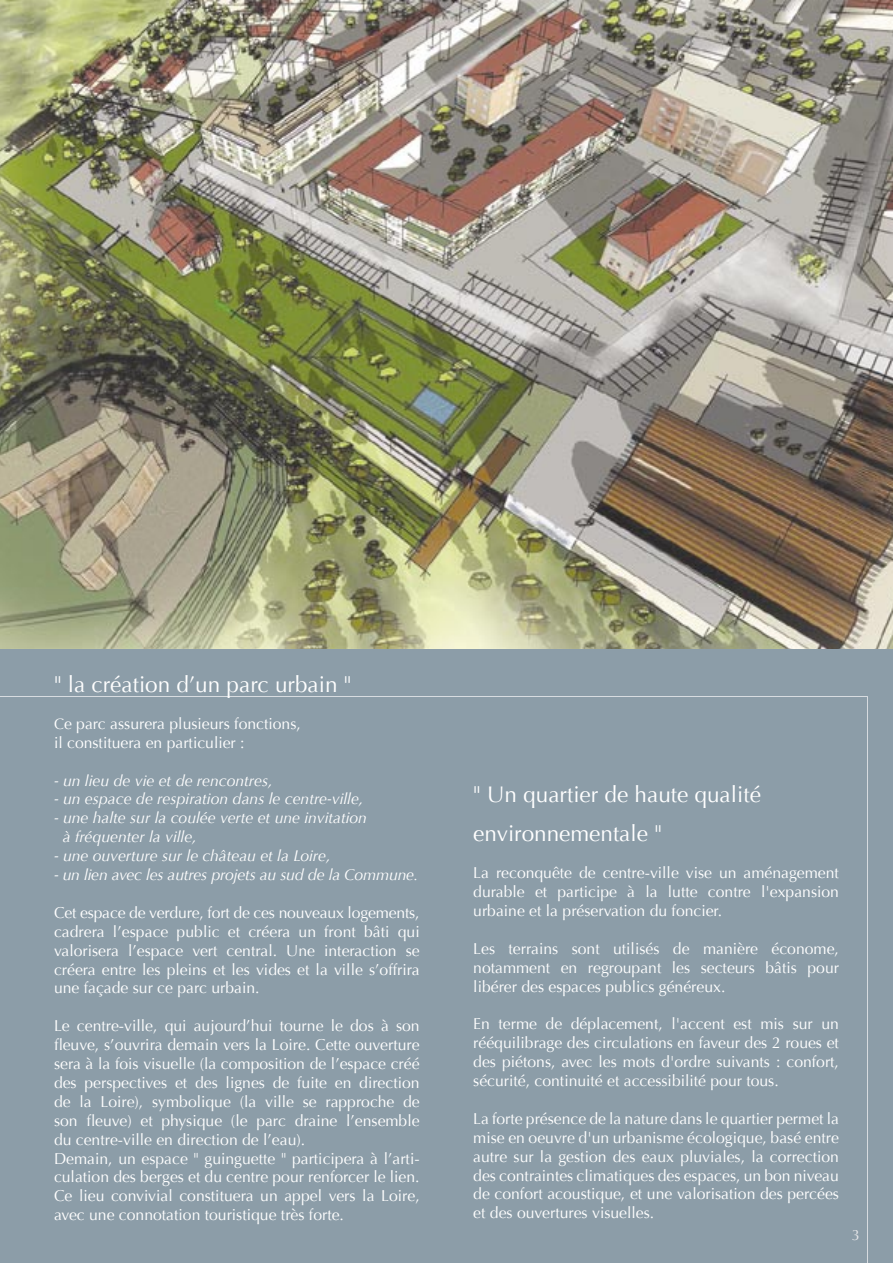
<style>
.page{position:relative;width:893px;height:1263px;background:#fff}
.page>*{position:absolute;margin:0;border:0;box-sizing:border-box;transform-origin:0 0}
.t1{font:22.5px/39px "Optima";color:#fff}
.t2{font:15.75px/18.9px "Optima";color:#fff;text-align:justify}
.t3{font:italic 15.75px/18.9px "Optima";color:#fff}
.t4{font:15px "Optima";color:#e7e8ea}
.s1{font-size:15px}
</style>
<div class="page">
<div style="left:0;top:649px;width:893px;height:614px;background:#8c9da8"></div>
<img style="left:0;top:0;width:893px;height:649px">
<div style="left:0;top:696px;width:868px;height:567px;background:#8c9da8"></div>
<div style="left:852px;top:1230px;width:7px;height:10px;background:#8c9da8"></div>
<h1 class="t1" style="left:54px;top:665px;width:299px">" la création d’un parc urbain "</h1>
<p class="t2" style="left:54px;top:714px;width:248px"><span class="s1">C</span>e parc assurera plusieurs fonctions, il constituera en particulier :</p>
<p class="t3" style="left:54px;top:771px;width:220px">- un lieu de vie et de rencontres,</p>
<p class="t3" style="left:54px;top:790px;width:311px">- un espace de respiration dans le centre-ville,</p>
<p class="t3" style="left:63px;top:809px;width:306px;text-indent:-9px">- une halte sur la coulée verte et une invitation à fréquenter la ville,</p>
<p class="t3" style="left:54px;top:846px;width:278px">- une ouverture sur le château et la Loire,</p>
<p class="t3" style="left:54px;top:865px;width:366px">- un lien avec les autres projets au sud de la Commune.</p>
<p class="t2" style="left:54px;top:903px;width:367px">Cet espace de verdure, fort de ces nouveaux logements, cadrera l’espace public et créera un front bâti qui valorisera l’espace vert central. Une interaction se créera entre les pleins et les vides et la ville s’offrira une façade sur ce parc urbain.</p>
<p class="t2" style="left:54px;top:1017px;width:367px;text-align:left">Le centre-ville, qui aujourd’hui tourne le dos à son fleuve, s’ouvrira demain vers la Loire. Cette ouverture sera à la fois visuelle (la composition de l’espace créé des perspectives et des lignes de fuite en direction de la Loire), symbolique (la ville se rapproche de son fleuve) et physique (le parc draine l’ensemble du centre-ville en direction de l’eau).<br>Demain, un espace " guinguette " participera à l’arti&shy;culation des berges et du centre pour renforcer le lien.<br>Ce lieu convivial constituera un appel vers la Loire, avec une connotation touristique très forte.</p>
<h1 class="t1" style="left:473px;top:775px;width:289px">" Un quartier de haute qualité environnementale "</h1>
<p class="t2" style="left:473px;top:863px;width:367px">La reconquête de centre-ville vise un aménagement durable et participe à la lutte contre l'expansion urbaine et la préservation du foncier.</p>
<p class="t2" style="left:473px;top:939px;width:367px">Les terrains sont utilisés de manière économe, notamment en regroupant les secteurs bâtis pour libérer des espaces publics généreux.</p>
<p class="t2" style="left:473px;top:1015px;width:367px">En terme de déplacement, l'accent est mis sur un rééquilibrage des circulations en faveur des 2 roues et des piétons, avec les mots d'ordre suivants : confort, sécurité, continuité et accessibilité pour tous.</p>
<p class="t2" style="left:473px;top:1109px;width:367px">La forte présence de la nature dans le quartier permet la mise en oeuvre d'un urbanisme écologique, basé entre autre sur la gestion des eaux pluviales, la correction des contraintes climatiques des espaces, un bon niveau de confort acoustique, et une valorisation des percées et des ouvertures visuelles.</p>
<p class="t4" style="left:852px;top:1226px;width:10px">3</p>
</div>
